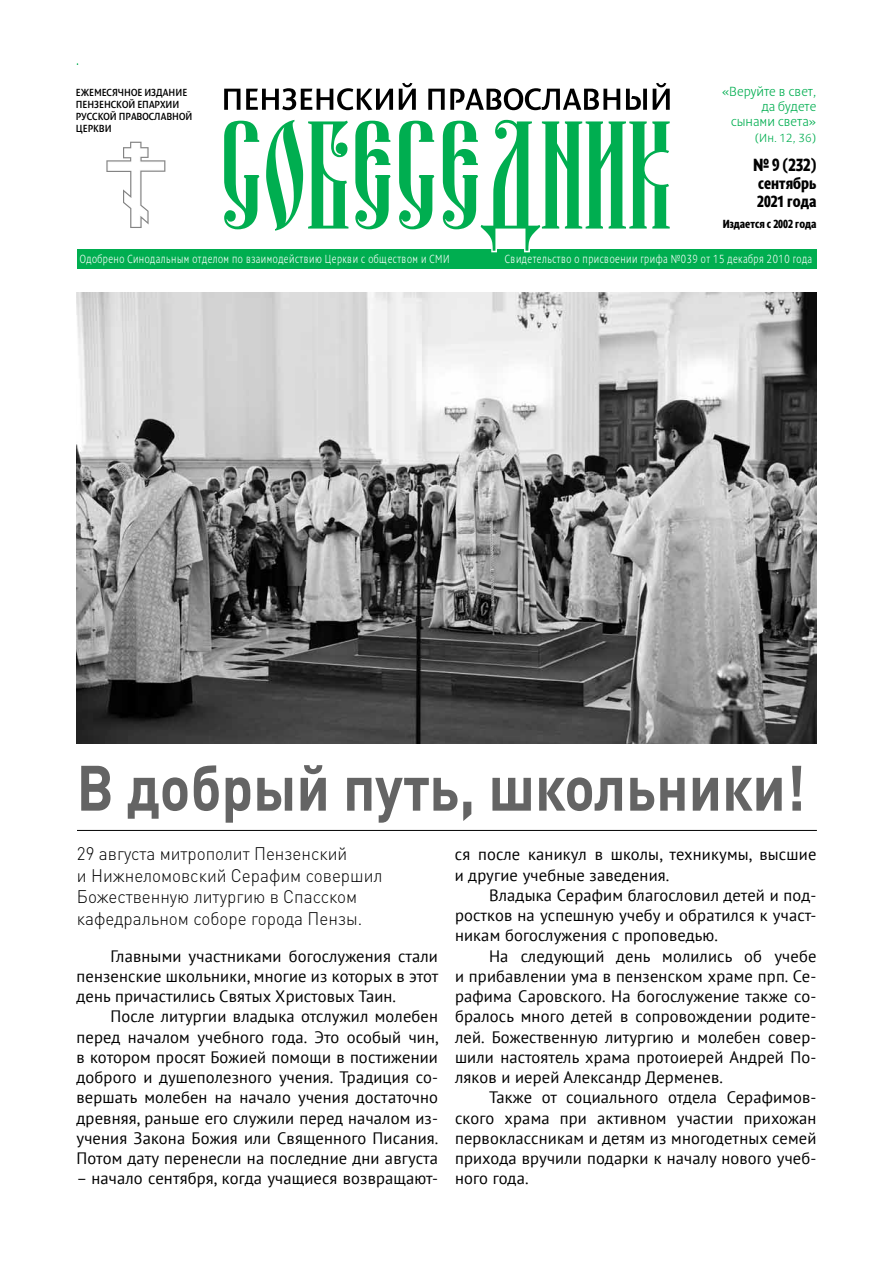
<style>
.page{position:relative;width:893px;height:1263px;background:#fff}
.page>*{position:absolute;margin:0;border:0;box-sizing:border-box;transform-origin:0 0}
.t1{font:700 63px "DIN Pro";color:#646464;scale:.9 1}
.t2{font:300 18px/21.6px "DIN Pro";color:#000;scale:.95 1}
.t3{font:18px "Denda New Black Cond C";color:#000;scale:.9 1}
.t4{font:16.5px/20.2px "PT Sans";letter-spacing:.01em;color:#000;text-align:justify}
.t5{font:16.5px/18px "Denda New Black Cond C";color:#000;scale:.9 1}
.t6{font:13.5px/15px "Denda New Light C";color:#00ae50;text-align:right}
.t7{font:12px "Denda New Light C";letter-spacing:.05em;color:#fff;scale:.8 1}
.t8{font:12px "Denda New Black Cond C";color:#000;scale:.9 1}
.t9{font:12px "Denda New Light C";color:#00ae50}
.t10{font:10.5px/12px "Denda New C";color:#000;scale:.9 1}
</style>
<div class="page">
<svg style="left:106px;top:142px;width:59px;height:86px"></svg>
<div style="left:77px;top:249px;width:739px;height:19px;background:#00ae50"></div>
<svg style="left:224px;top:120px;width:446px;height:131px"></svg>
<svg style="left:224px;top:83px;width:446px;height:27px"></svg>
<hr style="left:77px;top:830px;width:740px;height:1px;background:#000">
<img style="left:77px;top:292px;width:739px;height:452px">
<p class="t10" style="left:76px;top:87px;width:131px">Ежемесячное издание<br>Пензенской епархии<br>Русской Православной<br>Церкви</p>
<p class="t6" style="left:722px;top:84px;width:96px">«Веруйте в свет, да будете сынами света»</p>
<p class="t9" style="left:755px;top:131px;width:63px">(Ин. 12, 36)</p>
<p class="t7" style="left:80px;top:252px;width:464px">Одобрено Синодальным отделом по взаимодействию Церкви с обществом и СМИ</p>
<p class="t3" style="left:753px;top:155px;width:72px">№ 9 (232)</p>
<p class="t5" style="left:757px;top:174px;width:67px">сентябрь<br>2021 года</p>
<p class="t8" style="left:723px;top:218px;width:106px">Издается с 2002 года</p>
<p class="t7" style="left:505px;top:252px;width:386px">Свидетельство о присвоении грифа №039 от 15 декабря 2010 года</p>
<h1 class="t1" style="left:77px;top:735px;width:811px">В добрый путь, школьники!</h1>
<p class="t2" style="left:77px;top:841px;width:323px">29 августа митрополит Пензенский<br>и Нижнеломовский Серафим совершил Божественную литургию в Спасском кафедральном соборе города Пензы.</p>
<p class="t4" style="left:455px;top:844px;width:363px">ся после каникул в школы, техникумы, высшие и другие учебные заведения.</p>
<p class="t4" style="left:455px;top:884px;width:363px;text-indent:34px">Владыка Серафим благословил детей и под&shy;ростков на успешную учебу и обратился к участ&shy;никам богослужения с проповедью.</p>
<p class="t4" style="left:455px;top:945px;width:363px;text-indent:34px">На следующий день молились об учебе и прибавлении ума в пензенском храме прп. Се&shy;рафима Саровского. На богослужение также со&shy;бралось много детей в сопровождении родите&shy;лей. Божественную литургию и молебен совер&shy;шили настоятель храма протоиерей Андрей По&shy;ляков и иерей Александр Дерменев.</p>
<p class="t4" style="left:455px;top:1087px;width:363px;text-indent:34px">Также от социального отдела Серафимов&shy;ского храма при активном участии прихожан первоклассникам и детям из многодетных семей прихода вручили подарки к началу нового учеб&shy;ного года.</p>
<p class="t4" style="left:77px;top:945px;width:363px;text-indent:34px">Главными участниками богослужения стали пензенские школьники, многие из которых в этот день причастились Святых Христовых Таин.</p>
<p class="t4" style="left:77px;top:1006px;width:363px;text-indent:34px">После литургии владыка отслужил молебен перед началом учебного года. Это особый чин, в котором просят Божией помощи в постижении доброго и душеполезного учения. Традиция со&shy;вершать молебен на начало учения достаточно древняя, раньше его служили перед началом из&shy;учения Закона Божия или Священного Писания.<br>Потом дату перенесли на последние дни августа</p>
<p class="t4" style="left:77px;top:1168px;width:363px">– начало сентября, когда учащиеся возвращают-</p>
</div>
